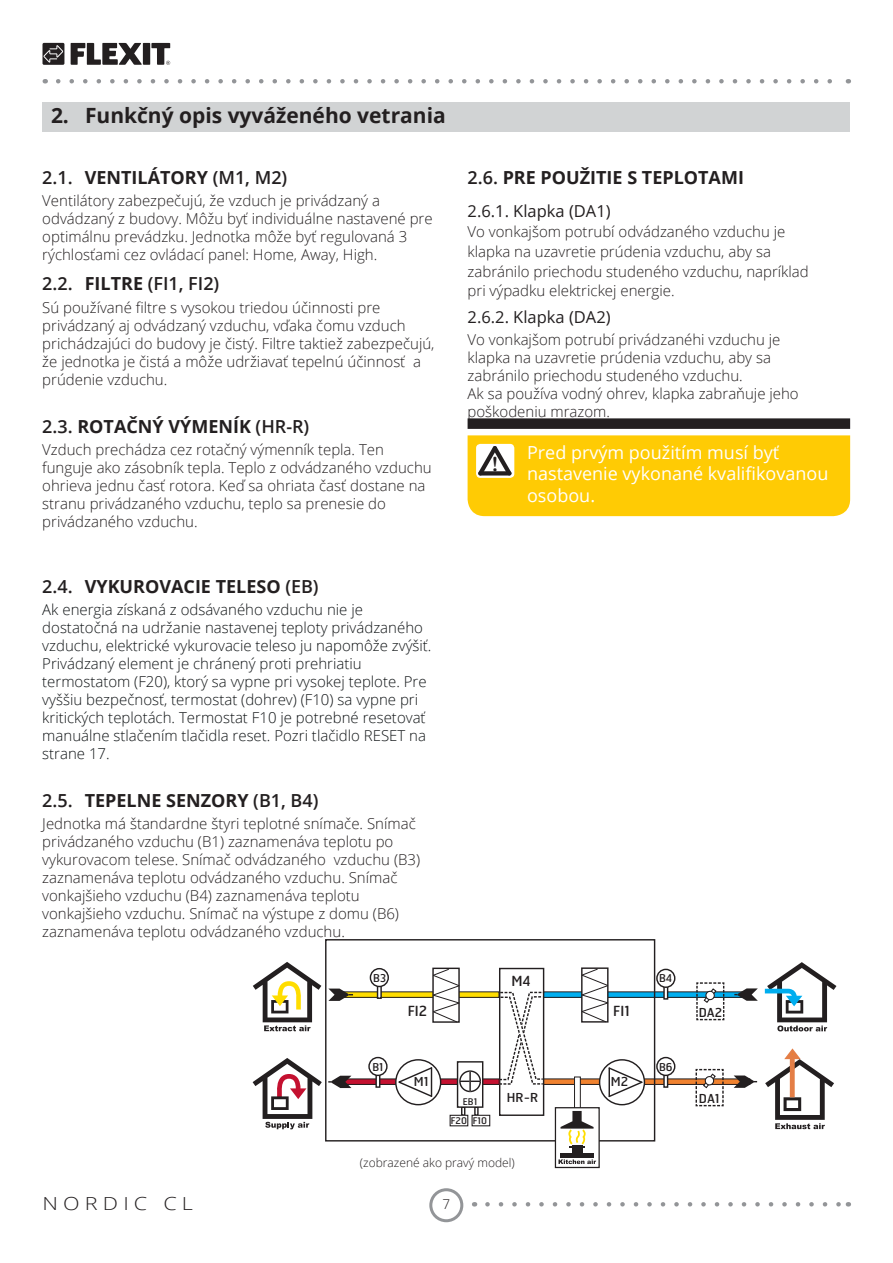
<style>
.page{position:relative;width:893px;height:1263px;background:#fff}
.page>*{position:absolute;margin:0;border:0;box-sizing:border-box;transform-origin:0 0}
.t1{font:700 22.35px "Garamond";color:#231f20}
.t2{font:700 21px "Open Sans";color:#231f20}
.t3{font:700 18px "Open Sans";color:#231f20}
.t4{font:18px/21.6px "Open Sans";color:#fff}
.t5{font:600 18px "Open Sans";color:#231f20}
.t6{font:300 18px "Open Sans";letter-spacing:.24em;color:#231f20;scale:1.2 1}
.t7{font:16.5px "Open Sans";color:#231f20}
.t8{font:300 15px/18px "Open Sans";color:#231f20}
.t9{font:300 15px/18px "Open Sans";color:#111517}
.t10{font:13.95px "Hermes";color:#231f20}
.t11{font:300 13.5px "Open Sans";color:#231f20}
.t12{font:12.45px "Hermes";color:#231f20}
.t13{font:300 12px "Open Sans";color:#231f20}
.t14{font:10.8px "Hermes";color:#231f20}
.t15{font:9.15px "Hermes";color:#231f20}
.s1{font-weight:700}
.s2{font-weight:600}
</style>
<div class="page">
<div style="left:429px;top:1188px;width:34px;height:34px;border:3px solid #939598;border-radius:50%"></div>
<svg style="left:487px;top:1202px;width:354px;height:5px"></svg>
<svg style="left:71px;top:43px;width:99px;height:22px"></svg>
<div style="left:42px;top:43px;width:22px;height:22px;background:#231f20"></div>
<svg style="left:43px;top:45px;width:20px;height:18px"></svg>
<svg style="left:58px;top:79px;width:774px;height:4px"></svg>
<div style="left:537px;top:1079px;width:213px;height:5px;background:#f0822f"></div>
<div style="left:537px;top:1079px;width:213px;height:6px;border:1px solid #231f20"></div>
<div style="left:537px;top:992px;width:213px;height:5px;background:#00aeef"></div>
<div style="left:537px;top:992px;width:213px;height:6px;border:1px solid #231f20"></div>
<div style="left:499px;top:968px;width:45px;height:148px;border:1px solid #231f20"></div>
<div style="left:325px;top:939px;width:330px;height:203px;border:1px solid #231f20"></div>
<div style="left:338px;top:992px;width:161px;height:5px;background:#fd0"></div>
<div style="left:337px;top:992px;width:162px;height:6px;border:1px solid #231f20"></div>
<div style="left:340px;top:1079px;width:159px;height:5px;background:#c41130"></div>
<div style="left:340px;top:1079px;width:159px;height:6px;border:1px solid #231f20"></div>
<svg style="left:734px;top:1076px;width:23px;height:12px"></svg>
<svg style="left:328px;top:1076px;width:23px;height:12px"></svg>
<svg style="left:328px;top:989px;width:25px;height:12px"></svg>
<svg style="left:734px;top:988px;width:24px;height:13px"></svg>
<svg style="left:581px;top:968px;width:28px;height:55px"></svg>
<svg style="left:498px;top:991px;width:47px;height:94px"></svg>
<svg style="left:396px;top:1060px;width:45px;height:45px"></svg>
<div style="left:395px;top:1059px;width:46px;height:46px;border:1px solid #231f20;border-radius:50%"></div>
<svg style="left:395px;top:1066px;width:38px;height:32px"></svg>
<svg style="left:432px;top:968px;width:28px;height:55px"></svg>
<svg style="left:461px;top:1108px;width:4px;height:7px"></svg>
<div style="left:450px;top:1115px;width:18px;height:11px;border:1px solid #231f20"></div>
<div style="left:474px;top:1107px;width:5px;height:9px;border:1px solid #231f20"></div>
<div style="left:471px;top:1115px;width:19px;height:11px;border:1px solid #231f20"></div>
<div style="left:457px;top:1062px;width:26px;height:45px;background:#fff"></div>
<div style="left:457px;top:1061px;width:26px;height:47px;border:1px solid #231f20"></div>
<svg style="left:460px;top:1071px;width:20px;height:20px"></svg>
<div style="left:459px;top:1070px;width:22px;height:22px;border:1px solid #231f20;border-radius:50%"></div>
<svg style="left:460px;top:1081px;width:20px;height:1px"></svg>
<hr style="left:469px;top:1071px;width:2px;height:20px;background:#231f20">
<svg style="left:695px;top:1068px;width:29px;height:39px"></svg>
<svg style="left:695px;top:982px;width:30px;height:39px"></svg>
<hr style="left:376px;top:1074px;width:4px;height:13px;background:#fff">
<div style="left:375px;top:1073px;width:5px;height:15px;border:1px solid #231f20"></div>
<div style="left:369px;top:1058px;width:18px;height:17px;background:#fff;border-radius:50%"></div>
<div style="left:368px;top:1057px;width:20px;height:19px;border:1px solid #231f20;border-radius:50%"></div>
<div style="left:663px;top:985px;width:5px;height:15px;border:1px solid #231f20"></div>
<div style="left:657px;top:969px;width:18px;height:18px;background:#fff;border-radius:50%"></div>
<div style="left:656px;top:969px;width:19px;height:19px;border:1px solid #231f20;border-radius:50%"></div>
<hr style="left:377px;top:985px;width:4px;height:13px;background:#fff">
<div style="left:377px;top:984px;width:5px;height:15px;border:1px solid #231f20"></div>
<div style="left:370px;top:969px;width:18px;height:18px;background:#fff;border-radius:50%"></div>
<div style="left:370px;top:968px;width:19px;height:19px;border:1px solid #231f20;border-radius:50%"></div>
<svg style="left:599px;top:1060px;width:45px;height:45px"></svg>
<div style="left:599px;top:1059px;width:46px;height:46px;border:1px solid #231f20;border-radius:50%"></div>
<svg style="left:607px;top:1066px;width:37px;height:32px"></svg>
<div style="left:574px;top:1077px;width:6px;height:44px;background:#fff"></div>
<div style="left:574px;top:1077px;width:7px;height:44px;border:1px solid #231f20"></div>
<div style="left:555px;top:1108px;width:44px;height:59px;background:#fff"></div>
<div style="left:555px;top:1107px;width:45px;height:61px;border:1px solid #231f20"></div>
<div style="left:572px;top:1145px;width:10px;height:7px;background:#231f20"></div>
<svg style="left:560px;top:1111px;width:33px;height:37px"></svg>
<hr style="left:560px;top:1153px;width:33px;height:4px;background:#231f20">
<svg style="left:558px;top:1159px;width:38px;height:5px"></svg>
<svg style="left:765px;top:962px;width:71px;height:69px"></svg>
<svg style="left:765px;top:1048px;width:69px;height:81px"></svg>
<svg style="left:253px;top:1058px;width:69px;height:71px"></svg>
<svg style="left:253px;top:962px;width:68px;height:69px"></svg>
<div style="left:663px;top:1073px;width:5px;height:15px;border:1px solid #231f20"></div>
<div style="left:657px;top:1058px;width:18px;height:17px;background:#fff;border-radius:50%"></div>
<div style="left:656px;top:1057px;width:19px;height:19px;border:1px solid #231f20;border-radius:50%"></div>
<div style="left:42px;top:102px;width:808px;height:30px;background:#d1d3d4"></div>
<div style="left:467px;top:435px;width:383px;height:81px;background:#ffcb04"></div>
<div style="left:468px;top:418px;width:382px;height:11px;background:#231f20"></div>
<h2 class="t2" style="left:51px;top:100px;width:396px">2. Funkčný opis vyváženého vetrania</h2>
<p class="t5" style="left:42px;top:165px;width:247px">2.1. <span class="s1">VENTILÁTORY</span> (M1, M2)</p>
<p class="t8" style="left:42px;top:191px;width:392px">Ventilátory zabezpečujú, že vzduch je privádzaný a odvádzaný z budovy. Môžu byť individuálne nastavené pre optimálnu prevádzku. Jednotka môže byť regulovaná 3 rýchlosťami cez ovládací panel: Home, Away, High.</p>
<p class="t5" style="left:42px;top:271px;width:179px">2.2. <span class="s1">FILTRE</span> (FI1, FI2)</p>
<p class="t8" style="left:42px;top:298px;width:394px">Sú používané filtre s vysokou triedou účinnosti pre privádzaný aj odvádzaný vzduchu, vďaka čomu vzduch prichádzajúci do budovy je čistý. Filtre taktiež zabezpečujú, že jednotka je čistá a môže udržiavať tepelnú účinnosť a prúdenie vzduchu.</p>
<p class="t3" style="left:42px;top:413px;width:268px"><span class="s2">2.3.</span> ROTAČNÝ VÝMENÍK <span class="s2">(HR-R)</span></p>
<p class="t8" style="left:42px;top:440px;width:391px">Vzduch prechádza cez rotačný výmenník tepla. Ten funguje ako zásobník tepla. Teplo z odvádzaného vzduchu ohrieva jednu časť rotora. Keď sa ohriata časť dostane na stranu privádzaného vzduchu, teplo sa prenesie do privádzaného vzduchu.</p>
<p class="t3" style="left:42px;top:574px;width:278px"><span class="s2">2.4.</span> VYKUROVACIE TELESO <span class="s2">(EB)</span></p>
<p class="t9" style="left:42px;top:600px;width:391px">Ak energia získaná z odsávaného vzduchu nie je dostatočná na udržanie nastavenej teploty privádzaného vzduchu, elektrické vykurovacie teleso ju napomôže zvýšiť.<br>Privádzaný element je chránený proti prehriatiu termostatom (F20), ktorý sa vypne pri vysokej teplote. Pre vyššiu bezpečnosť, termostat (dohrev) (F10) sa vypne pri kritických teplotách. Termostat F10 je potrebné resetovať manuálne stlačením tlačidla reset. Pozri tlačidlo RESET na strane 17.</p>
<p class="t3" style="left:42px;top:788px;width:278px"><span class="s2">2.5.</span> TEPELNE SENZORY <span class="s2">(B1, B4)</span></p>
<p class="t8" style="left:42px;top:815px;width:379px">Jednotka má štandardne štyri teplotné snímače. Snímač privádzaného vzduchu (B1) zaznamenáva teplotu po vykurovacom telese. Snímač odvádzaného vzduchu (B3) zaznamenáva teplotu odvádzaného vzduchu. Snímač vonkajšieho vzduchu (B4) zaznamenáva teplotu vonkajšieho vzduchu. Snímač na výstupe z domu (B6) zaznamenáva teplotu odvádzaného vzduchu.</p>
<p class="t3" style="left:467px;top:165px;width:278px"><span class="s2">2.6.</span> PRE POUŽITIE S TEPLOTAMI</p>
<p class="t7" style="left:467px;top:199px;width:145px">2.6.1. Klapka (DA1)</p>
<p class="t8" style="left:467px;top:221px;width:343px;line-height:19.8px">Vo vonkajšom potrubí odvádzaného vzduchu je klapka na uzavretie prúdenia vzduchu, aby sa zabránilo priechodu studeného vzduchu, napríklad pri výpadku elektrickej energie.</p>
<p class="t7" style="left:467px;top:305px;width:145px">2.6.2. Klapka (DA2)</p>
<p class="t8" style="left:467px;top:330px;width:333px">Vo vonkajšom potrubí privádzanéhi vzduchu je klapka na uzavretie prúdenia vzduchu, aby sa zabránilo priechodu studeného vzduchu.<br>Ak sa používa vodný ohrev, klapka zabraňuje jeho poškodeniu mrazom.</p>
<h1 class="t1" style="left:492px;top:451px;width:7px">!</h1>
<p class="t4" style="left:527px;top:441px;width:303px">Pred prvým použitím musí byť nastavenie vykonané kvalifikovanou osobou.</p>
<p class="t14" style="left:373px;top:974px;width:14px">B3</p>
<p class="t14" style="left:659px;top:975px;width:15px">B4</p>
<p class="t10" style="left:511px;top:975px;width:21px">M4</p>
<p class="t14" style="left:372px;top:1063px;width:13px">B1</p>
<p class="t10" style="left:408px;top:1005px;width:21px">FI2</p>
<p class="t12" style="left:414px;top:1077px;width:16px">M1</p>
<p class="t10" style="left:613px;top:1005px;width:18px">FI1</p>
<p class="t12" style="left:611px;top:1077px;width:19px">M2</p>
<p class="t14" style="left:659px;top:1063px;width:15px">B6</p>
<p class="t12" style="left:699px;top:1008px;width:25px">DA2</p>
<p class="t12" style="left:507px;top:1093px;width:33px">HR-R</p>
<p class="t15" style="left:463px;top:1098px;width:16px">EB1</p>
<p class="t12" style="left:699px;top:1093px;width:23px">DA1</p>
<p class="t15" style="left:451px;top:1117px;width:38px">F20 F10</p>
<p class="t13" style="left:360px;top:1154px;width:156px">(zobrazené ako pravý model)</p>
<p class="t6" style="left:43px;top:1190px;width:127px">NORDIC CL</p>
<p class="t11" style="left:442px;top:1195px;width:9px">7</p>
</div>
